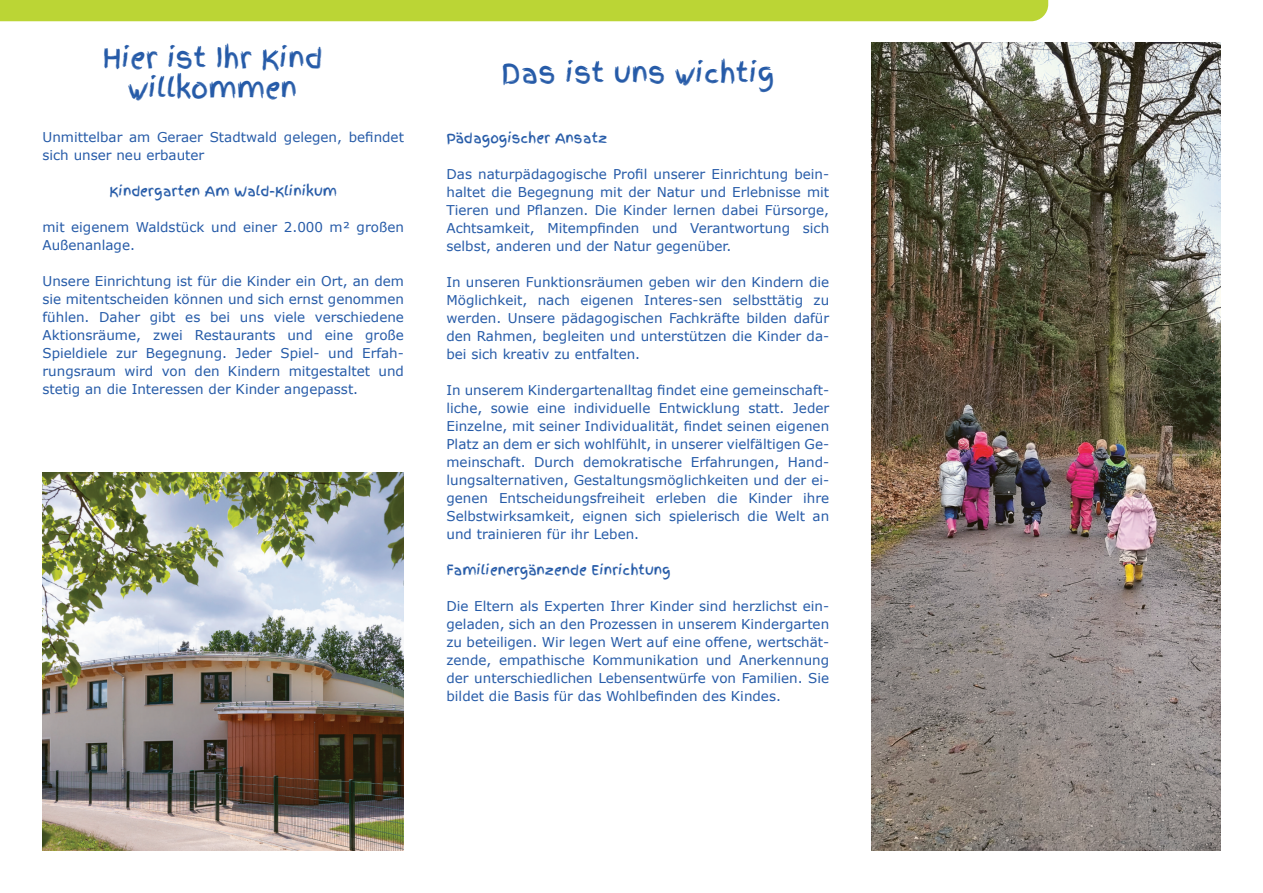
<style>
.page{position:relative;width:1263px;height:893px;background:#fff}
.page>*{position:absolute;margin:0;border:0;box-sizing:border-box;transform-origin:0 0}
.t1{font:27px/30px "Finger Paint";color:#265ba8;text-align:center}
.t2{font:13.5px/18px "Verdana";color:#265ba8;text-align:justify}
.t3{font:13.5px "Finger Paint";color:#265ba8}
</style>
<div class="page">
<img style="left:872px;top:43px;width:348px;height:807px">
<img style="left:43px;top:472px;width:361px;height:378px">
<div style="left:0;top:0;width:1048px;height:21px;background:#bbd535"></div>
<h1 class="t1" style="left:103px;top:44px;width:221px">Hier ist Ihr Kind willkommen</h1>
<p class="t2" style="left:43px;top:129px;width:363px">Unmittelbar am Geraer Stadtwald gelegen, befindet sich unser neu erbauter</p>
<p class="t3" style="left:109px;top:181px;width:229px">Kindergarten Am Wald-Klinikum</p>
<p class="t2" style="left:43px;top:219px;width:363px">mit eigenem Waldstück und einer 2.000 m² großen<br>Außenanlage.</p>
<p class="t2" style="left:43px;top:273px;width:363px">Unsere Einrichtung ist für die Kinder ein Ort, an dem sie mitentscheiden können und sich ernst genommen fühlen. Daher gibt es bei uns viele verschiedene Aktionsräume, zwei Restaurants und eine große Spieldiele zur Begegnung. Jeder Spiel- und Erfah&shy;rungsraum wird von den Kindern mitgestaltet und stetig an die Interessen der Kinder angepasst.</p>
<h1 class="t1" style="left:501px;top:59px;width:274px">Das ist uns wichtig</h1>
<p class="t3" style="left:446px;top:128px;width:162px">Pädagogischer Ansatz</p>
<p class="t2" style="left:446px;top:166px;width:384px">Das naturpädagogische Profil unserer Einrichtung bein&shy;haltet die Begegnung mit der Natur und Erlebnisse mit Tieren und Pflanzen. Die Kinder lernen dabei Fürsorge, Achtsamkeit, Mitempfinden und Verantwortung sich selbst, anderen und der Natur gegenüber.</p>
<p class="t2" style="left:446px;top:274px;width:384px">In unseren Funktionsräumen geben wir den Kindern die Möglichkeit, nach eigenen Interes-sen selbsttätig zu werden. Unsere pädagogischen Fachkräfte bilden dafür den Rahmen, begleiten und unterstützen die Kinder da&shy;bei sich kreativ zu entfalten.</p>
<p class="t2" style="left:446px;top:382px;width:384px">In unserem Kindergartenalltag findet eine gemeinschaft&shy;liche, sowie eine individuelle Entwicklung statt. Jeder Einzelne, mit seiner Individualität, findet seinen eigenen Platz an dem er sich wohlfühlt, in unserer vielfältigen Ge&shy;meinschaft. Durch demokratische Erfahrungen, Hand&shy;lungsalternativen, Gestaltungsmöglichkeiten und der ei&shy;genen Entscheidungsfreiheit erleben die Kinder ihre Selbstwirksamkeit, eignen sich spielerisch die Welt an und trainieren für ihr Leben.</p>
<p class="t3" style="left:446px;top:560px;width:226px">Familienergänzende Einrichtung</p>
<p class="t2" style="left:446px;top:598px;width:384px">Die Eltern als Experten Ihrer Kinder sind herzlichst ein&shy;geladen, sich an den Prozessen in unserem Kindergarten zu beteiligen. Wir legen Wert auf eine offene, wertschät&shy;zende, empathische Kommunikation und Anerkennung der unterschiedlichen Lebensentwürfe von Familien. Sie bildet die Basis für das Wohlbefinden des Kindes.</p>
</div>
